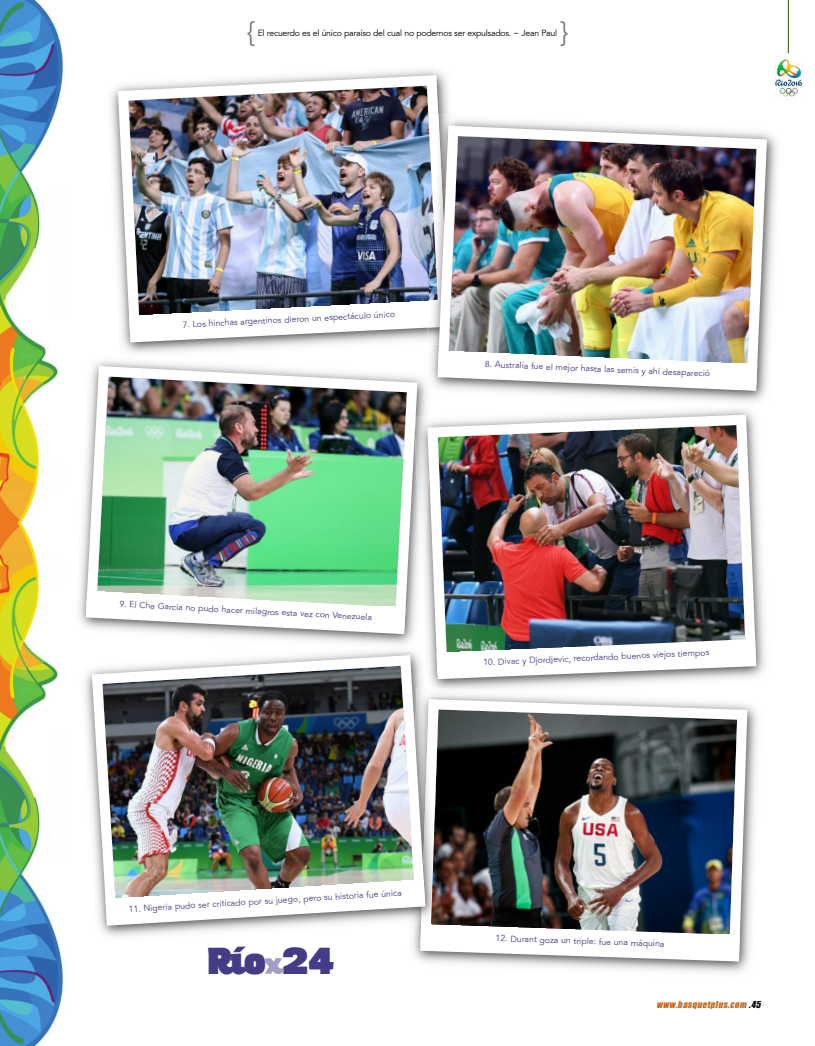
<style>
.page{position:relative;width:815px;height:1046px;background:#fff}
.page>*{position:absolute;margin:0;border:0;box-sizing:border-box;transform-origin:0 0}
.t1{font:36.5px "Digitalino";color:#443c87}
.t2{font:8.75px "Expo Book S Si";color:#443c87}
.t3{font:8.75px "Expo Book S Si";letter-spacing:-.03em;color:#000}
.t4{font:italic 8.75px "Impact";color:#c4671c}
.s1{color:#000}
</style>
<div class="page">
<img style="left:80px;top:360px;width:343px;height:279px">
<svg style="left:86px;top:590px;width:320px;height:38px"></svg>
<img style="left:431px;top:696px;width:322px;height:270px">
<img style="left:431px;top:699px;width:4px;height:105px">
<img style="left:431px;top:804px;width:11px;height:75px">
<img style="left:87px;top:649px;width:344px;height:281px">
<img style="left:0;top:0;width:65px;height:1045px">
<hr style="left:788px;top:0;width:1px;height:53px;background:#4d7433">
<img style="left:774px;top:58px;width:28px;height:42px">
<svg style="left:247px;top:21px;width:7px;height:25px"></svg>
<svg style="left:560px;top:21px;width:8px;height:25px"></svg>
<img style="left:113px;top:70px;width:338px;height:277px">
<img style="left:415px;top:416px;width:7px;height:190px">
<svg style="left:414px;top:417px;width:2px;height:15px"></svg>
<img style="left:423px;top:684px;width:5px;height:4px">
<svg style="left:425px;top:687px;width:4px;height:10px"></svg>
<img style="left:422px;top:409px;width:339px;height:275px">
<svg style="left:436px;top:638px;width:320px;height:36px"></svg>
<img style="left:425px;top:115px;width:352px;height:294px">
<img style="left:425px;top:372px;width:7px;height:22px">
<svg style="left:129px;top:299px;width:303px;height:38px"></svg>
<img style="left:427px;top:114px;width:22px;height:213px">
<img style="left:429px;top:202px;width:3px;height:98px">
<img style="left:428px;top:300px;width:4px;height:22px">
<img style="left:695px;top:403px;width:67px;height:5px">
<img style="left:432px;top:120px;width:340px;height:276px">
<svg style="left:438px;top:350px;width:319px;height:35px"></svg>
<img style="left:105px;top:879px;width:635px;height:94px">
<p class="t3" style="left:258px;top:30px;width:301px">El recuerdo es el único paraíso del cual no podemos ser expulsados. ~ Jean Paul</p>
<p class="t2" style="left:183px;top:321px;width:214px;rotate:-3deg">7. Los hinchas argentinos dieron un espectáculo único</p>
<p class="t2" style="left:120px;top:600px;width:254px;rotate:3deg">9. El Che García no pudo hacer milagros esta vez con Venezuela</p>
<p class="t2" style="left:485px;top:361px;width:227px;rotate:2deg">8. A ustralia fue el mejor hasta las semis y ahí desapareció</p>
<p class="t2" style="left:483px;top:659px;width:228px;rotate:-3deg">10. Divac y Djordjevic, recordando buenos viejos tiempos</p>
<p class="t2" style="left:129px;top:904px;width:275px;rotate:-3deg">11. Nigeria pudo ser criticado por su juego, pero su historia fue única</p>
<h1 class="t1" style="left:209px;top:944px;width:126px">Río 24</h1>
<p class="t2" style="left:496px;top:934px;width:170px;rotate:2deg">12. Durant goza un triple: fue una máquina</p>
<p class="t4" style="left:657px;top:999px;width:108px">www.basquetplus.com <span class="s1">.45</span></p>
</div>
